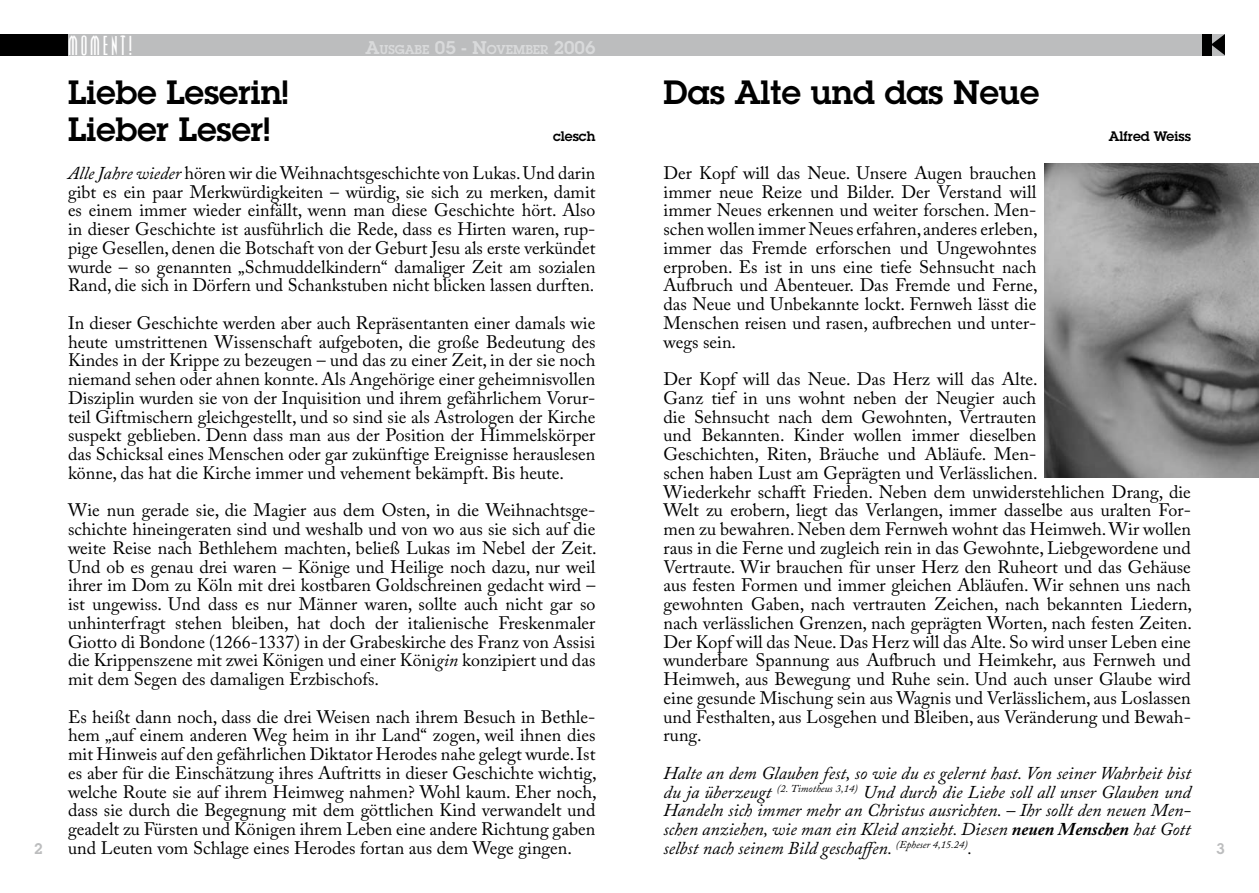
<style>
.page{position:relative;width:1259px;height:893px;background:#fff}
.page>*{position:absolute;margin:0;border:0;box-sizing:border-box;transform-origin:0 0}
.t1{font:600 33px/37.5px "Lubalin Graph Std";color:#000}
.t2{font:28.5px "Pritchard";letter-spacing:.1em;color:#fff}
.t3{font:18px/18.8px "Adobe Caslon Pro";color:#000;text-align:justify}
.t4{font:italic 18px/18.8px "Adobe Caslon Pro";color:#000;text-align:justify}
.t5{font:600 13.5px "Lubalin Graph Std";color:#000}
.t6{font:600 12.6px "Lubalin Graph Std";color:#d9dadb}
.s1{font-size:18px}
.s2{font-style:italic}
.s3{font-weight:700}
</style>
<div class="page">
<div style="left:13px;top:34px;width:616px;height:21px;background:#bcbdbe"></div>
<div style="left:0;top:34px;width:68px;height:21px;background:#000"></div>
<div style="left:629px;top:34px;width:596px;height:21px;background:#bcbdbe"></div>
<div style="left:1202px;top:34px;width:10px;height:21px;background:#000"></div>
<svg style="left:1212px;top:34px;width:13px;height:21px"></svg>
<img style="left:1045px;top:164px;width:214px;height:314px">
<h2 class="t2" style="left:68px;top:32px;width:66px">MOMENT!</h2>
<p class="t6" style="left:365px;top:41px;width:231px"><span class="s1">A</span>usgabe <span class="s1">05 - N</span>ovember <span class="s1">2006</span></p>
<h1 class="t1" style="left:68px;top:73px;width:222px">Liebe Leserin!<br>Lieber Leser!</h1>
<p class="t5" style="left:553px;top:128px;width:44px">clesch</p>
<p class="t3" style="left:68px;top:163px;width:529px"><span class="s2">Alle Jahre wieder</span> hören wir die Weihnachtsgeschichte von Lukas. Und darin gibt es ein paar Merkwürdigkeiten – würdig, sie sich zu merken, damit es einem immer wieder einfällt, wenn man diese Geschichte hört. Also in dieser Geschichte ist ausführlich die Rede, dass es Hirten waren, rup&shy;pige Gesellen, denen die Botschaft von der Geburt Jesu als erste verkündet wurde – so genannten „Schmuddelkindern“ damaliger Zeit am sozialen Rand, die sich in Dörfern und Schankstuben nicht blicken lassen durften.</p>
<p class="t3" style="left:68px;top:313px;width:529px">In dieser Geschichte werden aber auch Repräsentanten einer damals wie heute umstrittenen Wissenschaft aufgeboten, die große Bedeutung des Kindes in der Krippe zu bezeugen – und das zu einer Zeit, in der sie noch niemand sehen oder ahnen konnte. Als Angehörige einer geheimnisvollen Disziplin wurden sie von der Inquisition und ihrem gefährlichem Vorur&shy;teil Giftmischern gleichgestellt, und so sind sie als Astrologen der Kirche suspekt geblieben. Denn dass man aus der Position der Himmelskörper das Schicksal eines Menschen oder gar zukünftige Ereignisse herauslesen könne, das hat die Kirche immer und vehement bekämpft. Bis heute.</p>
<p class="t3" style="left:68px;top:501px;width:530px">Wie nun gerade sie, die Magier aus dem Osten, in die Weihnachtsge&shy;schichte hineingeraten sind und weshalb und von wo aus sie sich auf die weite Reise nach Bethlehem machten, beließ Lukas im Nebel der Zeit.<br>Und ob es genau drei waren – Könige und Heilige noch dazu, nur weil ihrer im Dom zu Köln mit drei kostbaren Goldschreinen gedacht wird – ist ungewiss. Und dass es nur Männer waren, sollte auch nicht gar so unhinterfragt stehen bleiben, hat doch der italienische Freskenmaler Giotto di Bondone (1266-1337) in der Grabeskirche des Franz von Assisi die Krippenszene mit zwei Königen und einer Köni<span class="s2">gin</span> konzipiert und das mit dem Segen des damaligen Erzbischofs.</p>
<p class="t3" style="left:68px;top:707px;width:530px">Es heißt dann noch, dass die drei Weisen nach ihrem Besuch in Bethle&shy;hem „auf einem anderen Weg heim in ihr Land“ zogen, weil ihnen dies mit Hinweis auf den gefährlichen Diktator Herodes nahe gelegt wurde. Ist es aber für die Einschätzung ihres Auftritts in dieser Geschichte wichtig, welche Route sie auf ihrem Heimweg nahmen? Wohl kaum. Eher noch, dass sie durch die Begegnung mit dem göttlichen Kind verwandelt und geadelt zu Fürsten und Königen ihrem Leben eine andere Richtung gaben und Leuten vom Schlage eines Herodes fortan aus dem Wege gingen.</p>
<h1 class="t1" style="left:663px;top:73px;width:377px">Das Alte und das Neue</h1>
<p class="t5" style="left:1109px;top:128px;width:83px">Alfred Weiss</p>
<p class="t3" style="left:663px;top:163px;width:376px">Der Kopf will das Neue. Unsere Augen brauchen immer neue Reize und Bilder. Der Verstand will immer Neues erkennen und weiter forschen. Men&shy;schen wollen immer Neues erfahren, anderes erleben, immer das Fremde erforschen und Ungewohntes erproben. Es ist in uns eine tiefe Sehnsucht nach Aufbruch und Abenteuer. Das Fremde und Ferne, das Neue und Unbekannte lockt. Fernweh lässt die Menschen reisen und rasen, aufbrechen und unter&shy;wegs sein.</p>
<p class="t3" style="left:663px;top:369px;width:530px;text-align:left">Der Kopf will das Neue. Das Herz will das Alte.<br>Ganz tief in uns wohnt neben der Neugier auch<br>die Sehnsucht nach dem Gewohnten, Vertrauten<br>und Bekannten. Kinder wollen immer dieselben<br>Geschichten, Riten, Bräuche und Abläufe. Men-<br>schen haben Lust am Geprägten und Verlässlichen.<br>Wiederkehr schafft Frieden. Neben dem unwiderstehlichen Drang, die Welt zu erobern, liegt das Verlangen, immer dasselbe aus uralten For&shy;men zu bewahren. Neben dem Fernweh wohnt das Heimweh. Wir wollen raus in die Ferne und zugleich rein in das Gewohnte, Liebgewordene und Vertraute. Wir brauchen für unser Herz den Ruheort und das Gehäuse aus festen Formen und immer gleichen Abläufen. Wir sehnen uns nach gewohnten Gaben, nach vertrauten Zeichen, nach bekannten Liedern, nach verlässlichen Grenzen, nach geprägten Worten, nach festen Zeiten.<br>Der Kopf will das Neue. Das Herz will das Alte. So wird unser Leben eine wunderbare Spannung aus Aufbruch und Heimkehr, aus Fernweh und Heimweh, aus Bewegung und Ruhe sein. Und auch unser Glaube wird eine gesunde Mischung sein aus Wagnis und Verlässlichem, aus Loslassen und Festhalten, aus Losgehen und Bleiben, aus Veränderung und Bewah&shy;rung.</p>
<p class="t4" style="left:663px;top:763px;width:529px">Halte an dem Glauben fest, so wie du es gelernt hast. Von seiner Wahrheit bist du ja überzeugt <sup>(2.</sup> <sup>Timotheus</sup> <sup>3,14)</sup> Und durch die Liebe soll all unser Glauben und Handeln sich immer mehr an Christus ausrichten. – Ihr sollt den neuen Men&shy;schen anziehen, wie man ein Kleid anzieht. Diesen <span class="s3">neuen Menschen</span> hat Gott selbst nach seinem Bild geschaffen. <sup>(Epheser</sup> <sup>4,15.24)</sup>.</p>
</div>
